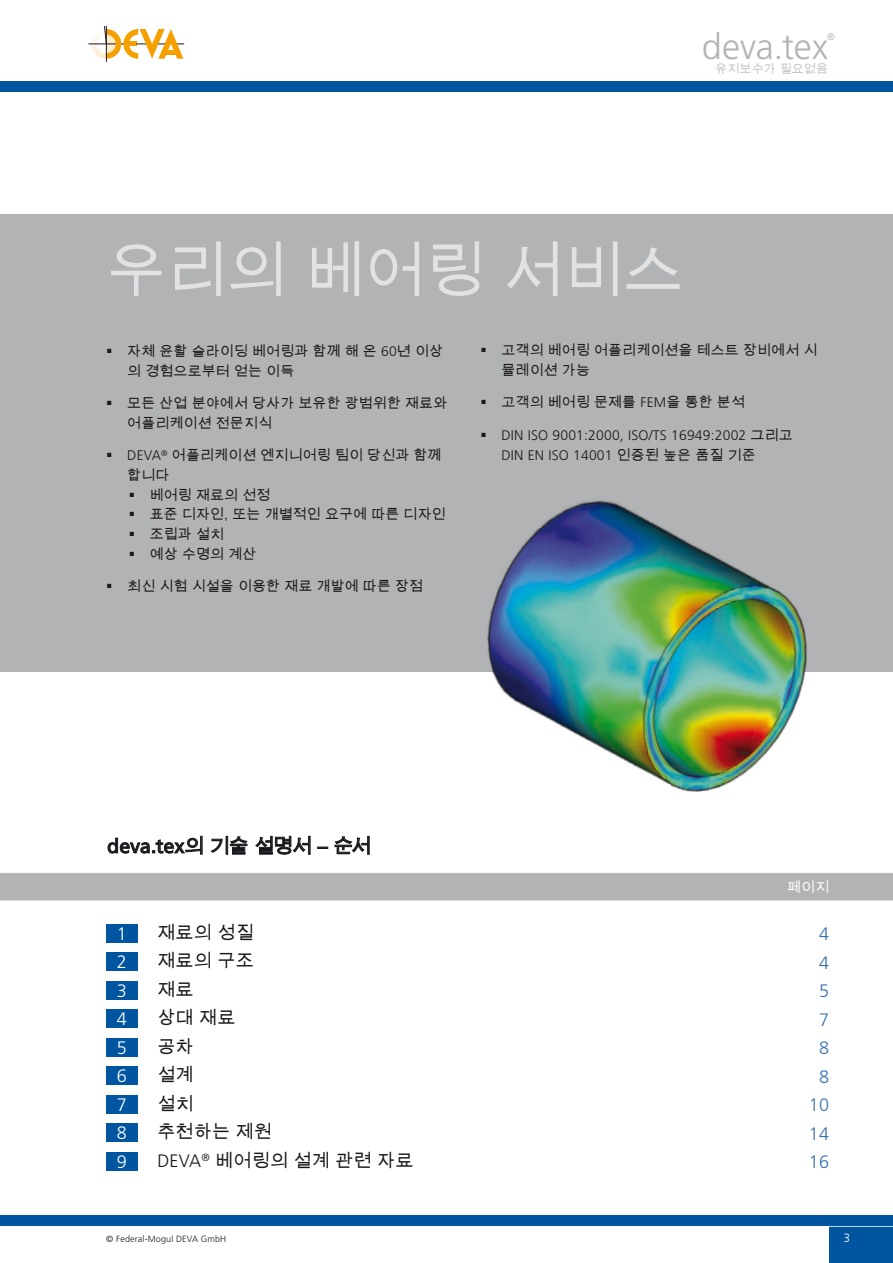
<style>
.page{position:relative;width:893px;height:1263px;background:#fff}
.page>*{position:absolute;margin:0;border:0;box-sizing:border-box;transform-origin:0 0}
.t1{font:60px "Arial Unicode MS";color:#e2e2e3}
.t2{font:300 36px "Frutiger";color:#b1b3b4}
.t3{font:19.65px "Arial Unicode MS";letter-spacing:-.04em;color:#1a171c}
.t4{font:18px/28.5px "Arial Unicode MS";letter-spacing:.015em;color:#1a171c}
.t5{font:300 18px/28.5px "Frutiger";color:#366fb0;text-align:center}
.t6{font:300 18px/28.5px "Frutiger";color:#fff;text-align:justify}
.t7{font:13.8px/19.6px "Arial Unicode MS";letter-spacing:.015em;color:#1a171c}
.t8{font:300 13.8px/19.6px "Frutiger";letter-spacing:.015em;color:#1a171c}
.t9{font:13.8px "Arial Unicode MS";color:#fff}
.t10{font:12px "Arial Unicode MS";letter-spacing:.015em;color:#c2c3c5}
.t11{font:300 12px "Frutiger";color:#fff}
.t12{font:300 9.6px "Frutiger";color:#b1b3b4}
.t13{font:300 9px "Frutiger";letter-spacing:.015em;color:#1a171c}
.s1{font-family:"Frutiger";font-weight:300}
.s2{font-family:"Arial Unicode MS";font-weight:400}
.s3{font-family:"Frutiger"}
</style>
<div class="page">
<div style="left:0;top:1215px;width:893px;height:10px;background:#0055a0"></div>
<div style="left:829px;top:1227px;width:64px;height:36px;background:#0055a0"></div>
<svg style="left:89px;top:26px;width:95px;height:33px"></svg>
<hr style="left:106px;top:27px;width:1px;height:34px;background:#1a171c">
<div style="left:0;top:81px;width:893px;height:11px;background:#0055a0"></div>
<div style="left:106px;top:953px;width:31px;height:18px;background:#0055a0"></div>
<div style="left:106px;top:981px;width:31px;height:19px;background:#0055a0"></div>
<div style="left:106px;top:1010px;width:31px;height:18px;background:#0055a0"></div>
<div style="left:106px;top:1038px;width:31px;height:19px;background:#0055a0"></div>
<div style="left:106px;top:1067px;width:31px;height:18px;background:#0055a0"></div>
<div style="left:106px;top:1095px;width:31px;height:19px;background:#0055a0"></div>
<div style="left:106px;top:1124px;width:31px;height:18px;background:#0055a0"></div>
<div style="left:106px;top:1152px;width:31px;height:19px;background:#0055a0"></div>
<div style="left:106px;top:924px;width:31px;height:19px;background:#0055a0"></div>
<svg style="left:108px;top:836px;width:95px;height:19px"></svg>
<svg style="left:211px;top:836px;width:37px;height:19px"></svg>
<svg style="left:255px;top:836px;width:56px;height:19px"></svg>
<svg style="left:317px;top:847px;width:11px;height:2px"></svg>
<svg style="left:334px;top:836px;width:36px;height:19px"></svg>
<div style="left:0;top:873px;width:893px;height:28px;background:#b1b3b4"></div>
<div style="left:0;top:215px;width:893px;height:457px;background:#b1b3b4"></div>
<hr style="left:0;top:900px;width:893px;height:1px;background:#fff">
<img style="left:487px;top:500px;width:320px;height:292px">
<h2 class="t2" style="left:702px;top:26px;width:128px">deva.tex</h2>
<p class="t12" style="left:827px;top:32px;width:9px">®</p>
<p class="t10" style="left:715px;top:60px;width:114px">유지보수가 필요없음</p>
<h1 class="t1" style="left:106px;top:227px;width:578px">우리의 베어링 서비스</h1>
<p class="t7" style="left:127px;top:341px;width:317px">자체 윤활 슬라이딩 베어링과 함께 해 온 <span class="s1">60</span>년 이상 의 경험으로부터 얻는 이득</p>
<p class="t7" style="left:127px;top:393px;width:321px">모든 산업 분야에서 당사가 보유한 광범위한 재료와 어플리케이션 전문지식</p>
<p class="t7" style="left:127px;top:445px;width:316px"><span class="s1">DEVA</span><sup>®</sup> 어플리케이션 엔지니어링 팀이 당신과 함께</p>
<p class="t7" style="left:127px;top:465px;width:44px">합니다</p>
<p class="t7" style="left:150px;top:484px;width:122px">베어링 재료의 선정</p>
<p class="t7" style="left:150px;top:504px;width:297px">표준 디자인, 또는 개별적인 요구에 따른 디자인</p>
<p class="t7" style="left:150px;top:524px;width:76px">조립과 설치</p>
<p class="t7" style="left:150px;top:543px;width:108px">예상 수명의 계산</p>
<p class="t7" style="left:127px;top:576px;width:297px">최신 시험 시설을 이용한 재료 개발에 따른 장점</p>
<p class="t7" style="left:501px;top:340px;width:317px">고객의 베어링 어플리케이션을 테스트 장비에서 시 뮬레이션 가능</p>
<p class="t7" style="left:501px;top:392px;width:245px">고객의 베어링 문제를 <span class="s1">FEM</span>을 통한 분석</p>
<p class="t8" style="left:501px;top:425px;width:293px">DIN ISO 9001:2000, ISO/TS 16949:2002 <span class="s2">그리고<br></span>DIN EN ISO 14001 <span class="s2">인증된 높은 품질 기준</span></p>
<h3 class="t3" style="left:107px;top:832px;width:265px"><span class="s3">deva.tex</span>의 기술 설명서 – 순서</h3>
<p class="t9" style="left:787px;top:877px;width:44px">페이지</p>
<h3 class="t6" style="left:117px;top:919px;width:12px">1<br>2<br>3<br>4<br>5<br>6<br>7<br>8<br>9</h3>
<h3 class="t4" style="left:157px;top:917px;width:258px">재료의 성질<br>재료의 구조<br>재료<br>상대 재료<br>공차<br>설계<br>설치<br>추천하는 제원<br><span class="s1">DEVA</span><sup>®</sup> 베어링의 설계 관련 자료</h3>
<h3 class="t5" style="left:809px;top:920px;width:22px">4<br>4<br>5<br>7<br>8<br>8<br>10<br>14<br>16</h3>
<p class="t13" style="left:106px;top:1234px;width:121px">© Federal-Mogul DEVA GmbH</p>
<p class="t11" style="left:843px;top:1231px;width:8px">3</p>
</div>
